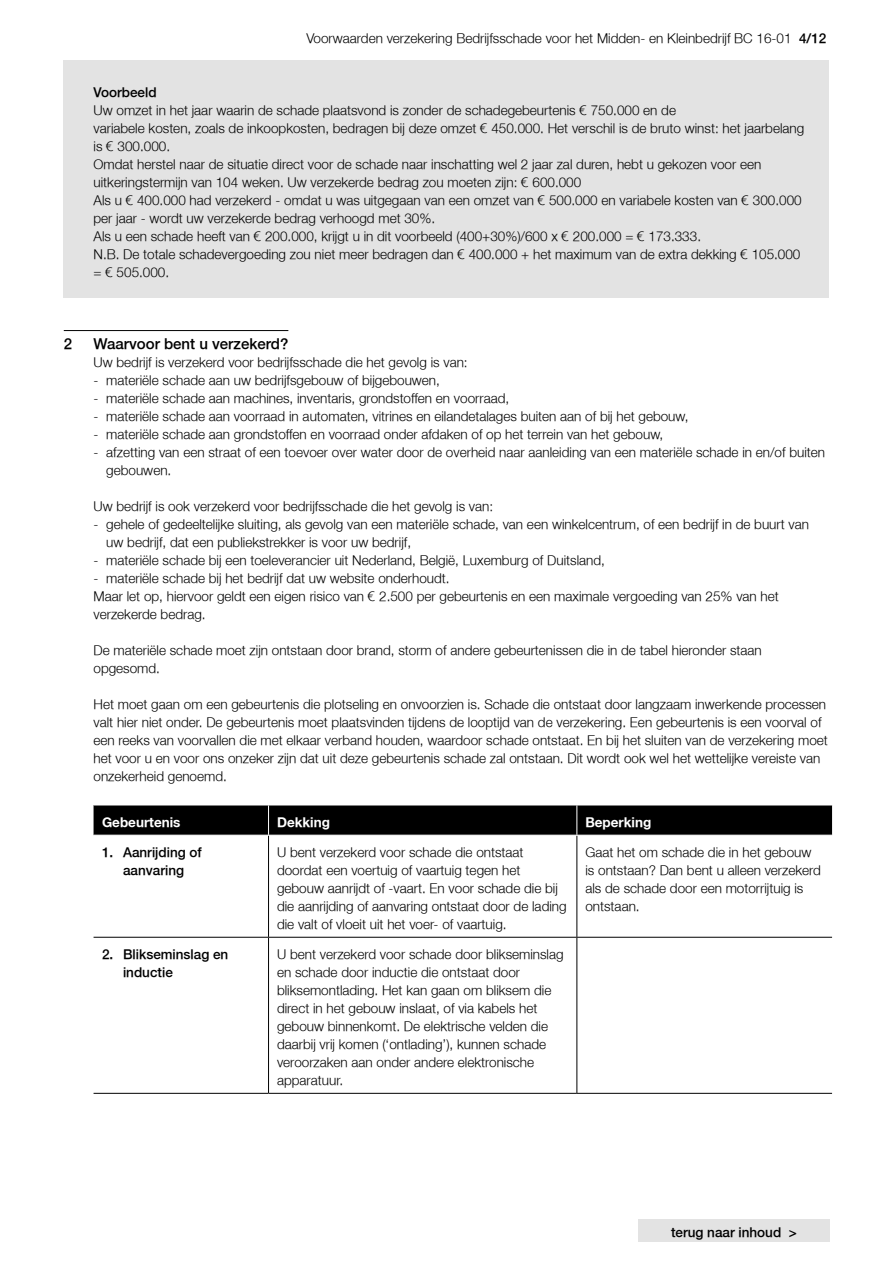
<style>
.page{position:relative;width:893px;height:1263px;background:#fff}
.page>*{position:absolute;margin:0;border:0;box-sizing:border-box;transform-origin:0 0}
.t1{font:300 15px "Fortis Helvetica";color:#000}
.t2{font:300 13.5px/18px "Fortis Helvetica";color:#000}
.t3{font:300 13.5px/18px "Fortis Helvetica";color:#000;text-align:center}
.t4{font:700 13.5px "Fortis Helvetica";color:#fff}
.s1{font-style:inherit}
</style>
<div class="page">
<div style="left:638px;top:1219px;width:192px;height:23px;background:#e3e3e3"></div>
<div style="left:64px;top:61px;width:765px;height:20px;background:#e3e3e3"></div>
<div style="left:64px;top:79px;width:765px;height:21px;background:#e3e3e3"></div>
<div style="left:64px;top:97px;width:765px;height:20px;background:#e3e3e3"></div>
<div style="left:64px;top:115px;width:765px;height:20px;background:#e3e3e3"></div>
<div style="left:64px;top:133px;width:765px;height:20px;background:#e3e3e3"></div>
<div style="left:64px;top:151px;width:765px;height:38px;background:#e3e3e3"></div>
<div style="left:64px;top:187px;width:765px;height:20px;background:#e3e3e3"></div>
<div style="left:64px;top:205px;width:765px;height:20px;background:#e3e3e3"></div>
<div style="left:64px;top:223px;width:765px;height:20px;background:#e3e3e3"></div>
<div style="left:64px;top:241px;width:765px;height:20px;background:#e3e3e3"></div>
<div style="left:64px;top:259px;width:765px;height:20px;background:#e3e3e3"></div>
<div style="left:64px;top:277px;width:765px;height:20px;background:#e3e3e3"></div>
<hr style="left:64px;top:330px;width:224px;height:1px;background:#000">
<div style="left:94px;top:806px;width:738px;height:29px;background:#000"></div>
<hr style="left:94px;top:1093px;width:175px;height:1px;background:#000">
<hr style="left:269px;top:1093px;width:308px;height:1px;background:#000">
<hr style="left:577px;top:1093px;width:255px;height:1px;background:#000">
<hr style="left:268px;top:835px;width:1px;height:102px;background:#000">
<hr style="left:576px;top:835px;width:1px;height:102px;background:#000">
<hr style="left:94px;top:937px;width:175px;height:1px;background:#000">
<hr style="left:268px;top:938px;width:1px;height:155px;background:#000">
<hr style="left:269px;top:937px;width:308px;height:1px;background:#000">
<hr style="left:576px;top:938px;width:1px;height:155px;background:#000">
<hr style="left:577px;top:937px;width:255px;height:1px;background:#000">
<hr style="left:268px;top:805px;width:1px;height:30px;background:#fff">
<hr style="left:576px;top:805px;width:1px;height:30px;background:#fff">
<hr style="left:94px;top:835px;width:175px;height:1px;background:#fff">
<hr style="left:269px;top:835px;width:308px;height:1px;background:#fff">
<p class="t2" style="left:306px;top:29px;width:521px">Voorwaarden verzekering Bedrijfsschade voor het Midden- en Kleinbedrijf BC 16-01 <span class="s1">4/12</span></p>
<p class="t3" style="left:94px;top:83px;width:65px">Voorbeeld</p>
<p class="t2" style="left:94px;top:101px;width:712px">Uw omzet in het jaar waarin de schade plaatsvond is zonder de schadegebeurtenis € 750.000 en de<br>variabele kosten, zoals de inkoopkosten, bedragen bij deze omzet € 450.000. Het verschil is de bruto winst: het jaarbelang is € 300.000.<br>Omdat herstel naar de situatie direct voor de schade naar inschatting wel 2 jaar zal duren, hebt u gekozen voor een uitkeringstermijn van 104 weken. Uw verzekerde bedrag zou moeten zijn: € 600.000<br>Als u € 400.000 had verzekerd - omdat u was uitgegaan van een omzet van € 500.000 en variabele kosten van € 300.000 per jaar - wordt uw verzekerde bedrag verhoogd met 30%.<br>Als u een schade heeft van € 200.000, krijgt u in dit voorbeeld (400+30%)/600 x € 200.000 = € 173.333.<br>N.B. De totale schadevergoeding zou niet meer bedragen dan € 400.000 + het maximum van de extra dekking € 105.000 = € 505.000.</p>
<p class="t1" style="left:64px;top:334px;width:10px">2</p>
<p class="t1" style="left:94px;top:334px;width:196px">Waarvoor bent u verzekerd?</p>
<p class="t2" style="left:94px;top:353px;width:376px">Uw bedrijf is verzekerd voor bedrijfsschade die het gevolg is van:</p>
<p class="t2" style="left:94px;top:371px;width:348px">- materiële schade aan uw bedrijfsgebouw of bijgebouwen,</p>
<p class="t2" style="left:94px;top:389px;width:417px">- materiële schade aan machines, inventaris, grondstoffen en voorraad,</p>
<p class="t2" style="left:94px;top:407px;width:596px">- materiële schade aan voorraad in automaten, vitrines en eilandetalages buiten aan of bij het gebouw,</p>
<p class="t2" style="left:94px;top:425px;width:571px">- materiële schade aan grondstoffen en voorraad onder afdaken of op het terrein van het gebouw,</p>
<p class="t2" style="left:106px;top:443px;width:720px;text-indent:-13px">- afzetting van een straat of een toevoer over water door de overheid naar aanleiding van een materiële schade in en/of buiten gebouwen.</p>
<p class="t2" style="left:94px;top:497px;width:401px">Uw bedrijf is ook verzekerd voor bedrijfsschade die het gevolg is van:</p>
<p class="t2" style="left:106px;top:515px;width:704px;text-indent:-13px">- gehele of gedeeltelijke sluiting, als gevolg van een materiële schade, van een winkelcentrum, of een bedrijf in de buurt van uw bedrijf, dat een publiekstrekker is voor uw bedrijf,</p>
<p class="t2" style="left:94px;top:551px;width:513px">- materiële schade bij een toeleverancier uit Nederland, België, Luxemburg of Duitsland,</p>
<p class="t2" style="left:94px;top:569px;width:687px">- materiële schade bij het bedrijf dat uw website onderhoudt.<br>Maar let op, hiervoor geldt een eigen risico van € 2.500 per gebeurtenis en een maximale vergoeding van 25% van het verzekerde bedrag.</p>
<p class="t2" style="left:94px;top:641px;width:670px">De materiële schade moet zijn ontstaan door brand, storm of andere gebeurtenissen die in de tabel hieronder staan opgesomd.</p>
<p class="t2" style="left:94px;top:695px;width:736px">Het moet gaan om een gebeurtenis die plotseling en onvoorzien is. Schade die ontstaat door langzaam inwerkende processen valt hier niet onder. De gebeurtenis moet plaatsvinden tijdens de looptijd van de verzekering. Een gebeurtenis is een voorval of een reeks van voorvallen die met elkaar verband houden, waardoor schade ontstaat. En bij het sluiten van de verzekering moet het voor u en voor ons onzeker zijn dat uit deze gebeurtenis schade zal ontstaan. Dit wordt ook wel het wettelijke vereiste van onzekerheid genoemd.</p>
<p class="t4" style="left:102px;top:813px;width:80px">Gebeurtenis</p>
<p class="t4" style="left:277px;top:813px;width:54px">Dekking</p>
<p class="t4" style="left:585px;top:813px;width:67px">Beperking</p>
<p class="t3" style="left:102px;top:843px;width:101px">1. Aanrijding of aanvaring</p>
<p class="t2" style="left:277px;top:843px;width:291px">U bent verzekerd voor schade die ontstaat doordat een voertuig of vaartuig tegen het gebouw aanrijdt of -vaart. En voor schade die bij die aanrijding of aanvaring ontstaat door de lading die valt of vloeit uit het voer- of vaartuig.</p>
<p class="t2" style="left:585px;top:843px;width:237px">Gaat het om schade die in het gebouw is ontstaan? Dan bent u alleen verzekerd als de schade door een motorrijtuig is ontstaan.</p>
<p class="t3" style="left:123px;top:945px;width:107px;text-align:left;text-indent:-21px">2. Blikseminslag en inductie</p>
<p class="t2" style="left:277px;top:945px;width:288px">U bent verzekerd voor schade door blikseminslag en schade door inductie die ontstaat door bliksemontlading. Het kan gaan om bliksem die direct in het gebouw inslaat, of via kabels het gebouw binnenkomt. De elektrische velden die daarbij vrij komen (‘ontlading’), kunnen schade veroorzaken aan onder andere elektronische apparatuur.</p>
<p class="t3" style="left:671px;top:1224px;width:127px">terug naar inhoud &gt;</p>
</div>
